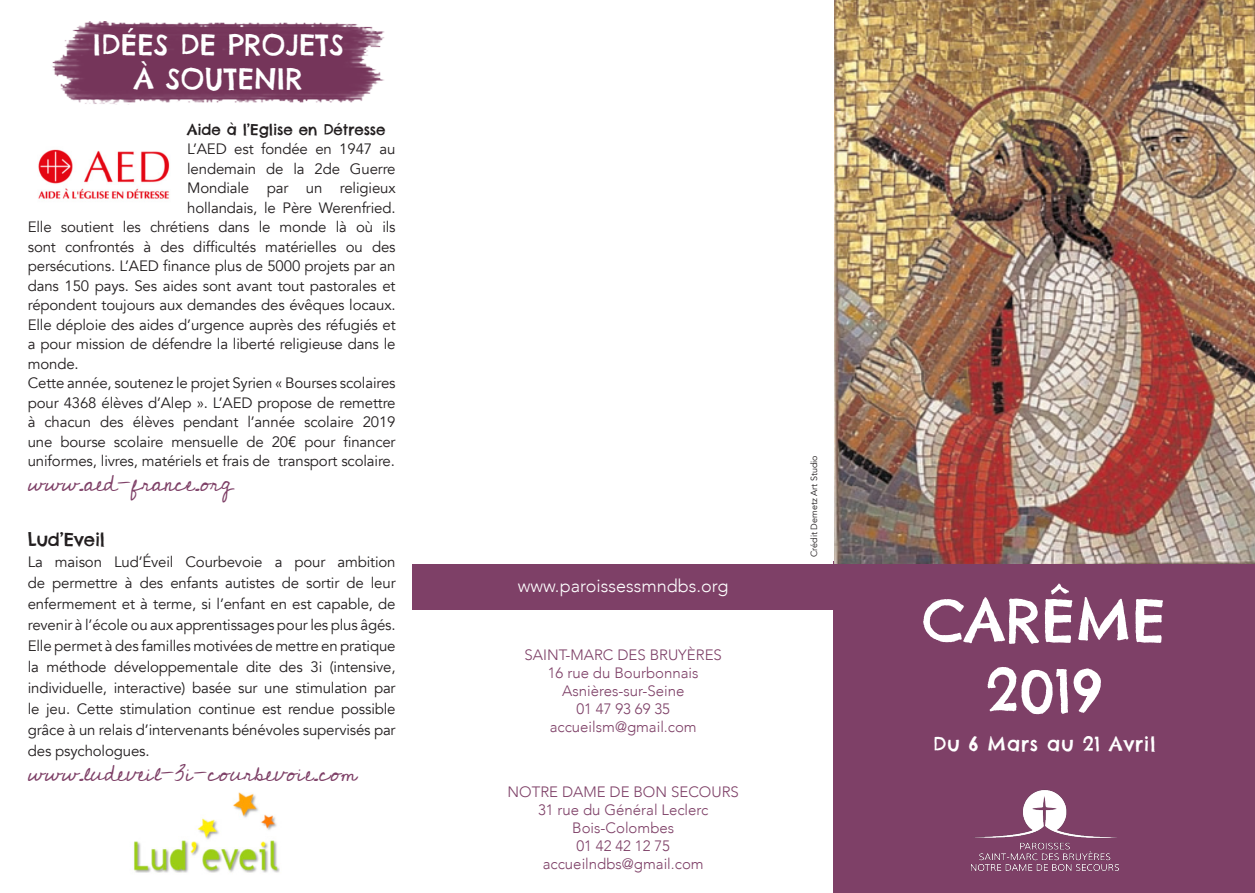
<style>
.page{position:relative;width:1255px;height:893px;background:#fff}
.page>*{position:absolute;margin:0;border:0;box-sizing:border-box;transform-origin:0 0}
.t1{font:58.5px "Chelsea Market";color:#fff}
.t2{font:28.5px "Chelsea Market";color:#fff}
.t3{font:21px "Cedarville Pnkfun 1 Cursive";letter-spacing:-.01em;color:#7e4067}
.t4{font:19.5px "Chelsea Market";letter-spacing:.03em;color:#fff}
.t5{font:300 18px "Avenir";color:#fff}
.t6{font:18px "Chelsea Market";letter-spacing:-.01em;color:#231f20}
.t7{font:15px/21px "Avenir";letter-spacing:-.01em;color:#231f20;text-align:justify}
.t8{font:300 15px "Avenir";color:#7e4067}
.t9{font:15px "Chelsea Market";letter-spacing:-.01em;color:#231f20}
.t10{font:9px "Avenir";color:#231f20}
</style>
<div class="page">
<div style="left:412px;top:564px;width:421px;height:45px;background:#7e4067"></div>
<div style="left:833px;top:562px;width:421px;height:331px;background:#7e4067"></div>
<img style="left:971px;top:789px;width:148px;height:82px">
<img style="left:834px;top:0;width:420px;height:564px">
<img style="left:38px;top:149px;width:132px;height:50px">
<img style="left:133px;top:792px;width:147px;height:81px">
<img style="left:52px;top:21px;width:333px;height:83px">
<p class="t2" style="left:93px;top:26px;width:253px">IDÉES DE PROJETS</p>
<p class="t2" style="left:134px;top:60px;width:170px">À SOUTENIR</p>
<p class="t9" style="left:187px;top:120px;width:200px">Aide à l’Eglise en Détresse</p>
<p class="t7" style="left:187px;top:139px;width:210px">L’AED est fondée en 1947 au</p>
<p class="t7" style="left:187px;top:158px;width:210px">lendemain de la 2de Guerre</p>
<p class="t7" style="left:187px;top:178px;width:210px">Mondiale par un religieux</p>
<p class="t7" style="left:187px;top:197px;width:210px">hollandais, le Père Werenfried.</p>
<p class="t7" style="left:28px;top:217px;width:369px">Elle soutient les chrétiens dans le monde là où ils</p>
<p class="t7" style="left:28px;top:236px;width:369px">sont confrontés à des difficultés matérielles ou des</p>
<p class="t7" style="left:28px;top:256px;width:369px">persécutions. L’AED finance plus de 5000 projets par an</p>
<p class="t7" style="left:28px;top:275px;width:369px">dans 150 pays. Ses aides sont avant tout pastorales et</p>
<p class="t7" style="left:28px;top:295px;width:369px">répondent toujours aux demandes des évêques locaux.</p>
<p class="t7" style="left:28px;top:314px;width:369px">Elle déploie des aides d’urgence auprès des réfugiés et</p>
<p class="t7" style="left:28px;top:334px;width:369px">a pour mission de défendre la liberté religieuse dans le</p>
<p class="t7" style="left:28px;top:353px;width:52px">monde.</p>
<p class="t7" style="left:28px;top:373px;width:369px;line-height:19.5px">Cette année, soutenez le projet Syrien « Bourses scolaires pour 4368 élèves d’Alep ». L’AED propose de remettre à chacun des élèves pendant l’année scolaire 2019 une bourse scolaire mensuelle de 20€ pour financer uniformes, livres, matériels et frais de transport scolaire.</p>
<p class="t3" style="left:28px;top:472px;width:207px">www.aed-france.org</p>
<p class="t6" style="left:28px;top:528px;width:79px">Lud’Eveil</p>
<p class="t7" style="left:28px;top:551px;width:369px">La maison Lud’Éveil Courbevoie a pour ambition de permettre à des enfants autistes de sortir de leur enfermement et à terme, si l’enfant en est capable, de revenir à l’école ou aux apprentissages pour les plus âgés.<br>Elle permet à des familles motivées de mettre en pratique la méthode développementale dite des 3i (intensive, individuelle, interactive) basée sur une stimulation par le jeu. Cette stimulation continue est rendue possible grâce à un relais d’intervenants bénévoles supervisés par des psychologues.</p>
<p class="t3" style="left:28px;top:761px;width:331px">www.ludeveil-3i-courbevoie.com</p>
<p class="t5" style="left:518px;top:575px;width:212px">www.paroissessmndbs.org</p>
<p class="t8" style="left:524px;top:646px;width:199px">SAINT-MARC DES BRUYÈRES</p>
<p class="t8" style="left:548px;top:664px;width:152px">16 rue du Bourbonnais</p>
<p class="t8" style="left:562px;top:682px;width:124px">Asnières-sur-Seine</p>
<p class="t8" style="left:576px;top:700px;width:95px">01 47 93 69 35</p>
<p class="t8" style="left:549px;top:718px;width:148px">accueilsm@gmail.com</p>
<p class="t8" style="left:507px;top:783px;width:233px">NOTRE DAME DE BON SECOURS</p>
<p class="t8" style="left:538px;top:801px;width:172px">31 rue du Général Leclerc</p>
<p class="t8" style="left:572px;top:819px;width:103px">Bois-Colombes</p>
<p class="t8" style="left:576px;top:837px;width:95px">01 42 42 12 75</p>
<p class="t8" style="left:542px;top:855px;width:162px">accueilndbs@gmail.com</p>
<p class="t10" style="left:808px;top:557px;width:103px;rotate:-90deg">Crédit Demetz Art Studio</p>
<p class="t1" style="left:922px;top:583px;width:245px">CARÊME</p>
<p class="t1" style="left:985px;top:653px;width:119px">2019</p>
<p class="t4" style="left:933px;top:731px;width:224px">Du 6 Mars au 21 Avril</p>
</div>
